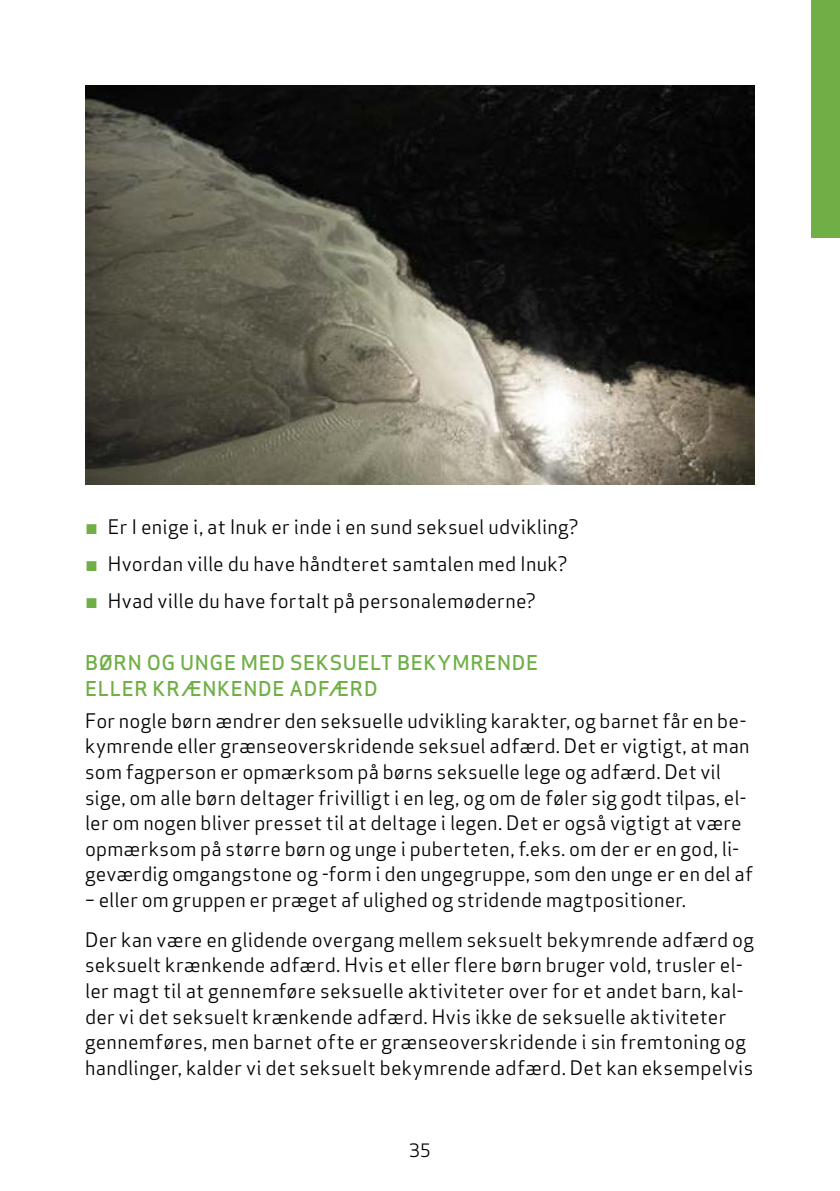
<style>
.page{position:relative;width:840px;height:1191px;background:#fff}
.page>*{position:absolute;margin:0;border:0;box-sizing:border-box;transform-origin:0 0}
.t1{font:500 20px/26px "Apex Sans";letter-spacing:.03em;color:#70af46}
.t2{font:19.6px/25.6px "Apex Sans";letter-spacing:.01em;color:#000}
.t3{font:18px "Apex Sans";color:#000}
.s1{font-weight:800;color:#70af46}
</style>
<div class="page">
<img style="left:85px;top:85px;width:669px;height:400px">
<div style="left:811px;top:0;width:28px;height:238px;background:#70af46"></div>
<p class="t2" style="left:85px;top:506px;width:494px;line-height:37px"><span class="s1">¬</span> Er I enige i, at Inuk er inde i en sund seksuel udvikling? <span class="s1">¬</span> Hvordan ville du have håndteret samtalen med Inuk? <span class="s1">¬</span> Hvad ville du have fortalt på personalemøderne?</p>
<p class="t1" style="left:85px;top:647px;width:454px">BØRN OG UNGE MED SEKSUELT BEKYMRENDE<br>ELLER KRÆNKENDE ADFÆRD</p>
<p class="t2" style="left:85px;top:706px;width:669px">For nogle børn ændrer den seksuelle udvikling karakter, og barnet får en be&shy;kymrende eller grænseoverskridende seksuel adfærd. Det er vigtigt, at man som fagperson er opmærksom på børns seksuelle lege og adfærd. Det vil sige, om alle børn deltager frivilligt i en leg, og om de føler sig godt tilpas, el&shy;ler om nogen bliver presset til at deltage i legen. Det er også vigtigt at være opmærksom på større børn og unge i puberteten, f.eks. om der er en god, li&shy;geværdig omgangstone og -form i den ungegruppe, som den unge er en del af</p>
<p class="t2" style="left:85px;top:878px;width:670px;line-height:39.8px">– eller om gruppen er præget af ulighed og stridende magtpositioner.<br>Der kan være en glidende overgang mellem seksuelt bekymrende adfærd og</p>
<p class="t2" style="left:85px;top:950px;width:669px">seksuelt krænkende adfærd. Hvis et eller flere børn bruger vold, trusler el&shy;ler magt til at gennemføre seksuelle aktiviteter over for et andet barn, kal&shy;der vi det seksuelt krænkende adfærd. Hvis ikke de seksuelle aktiviteter gennemføres, men barnet ofte er grænseoverskridende i sin fremtoning og handlinger, kalder vi det seksuelt bekymrende adfærd. Det kan eksempelvis</p>
<p class="t3" style="left:409px;top:1135px;width:23px">35</p>
</div>
